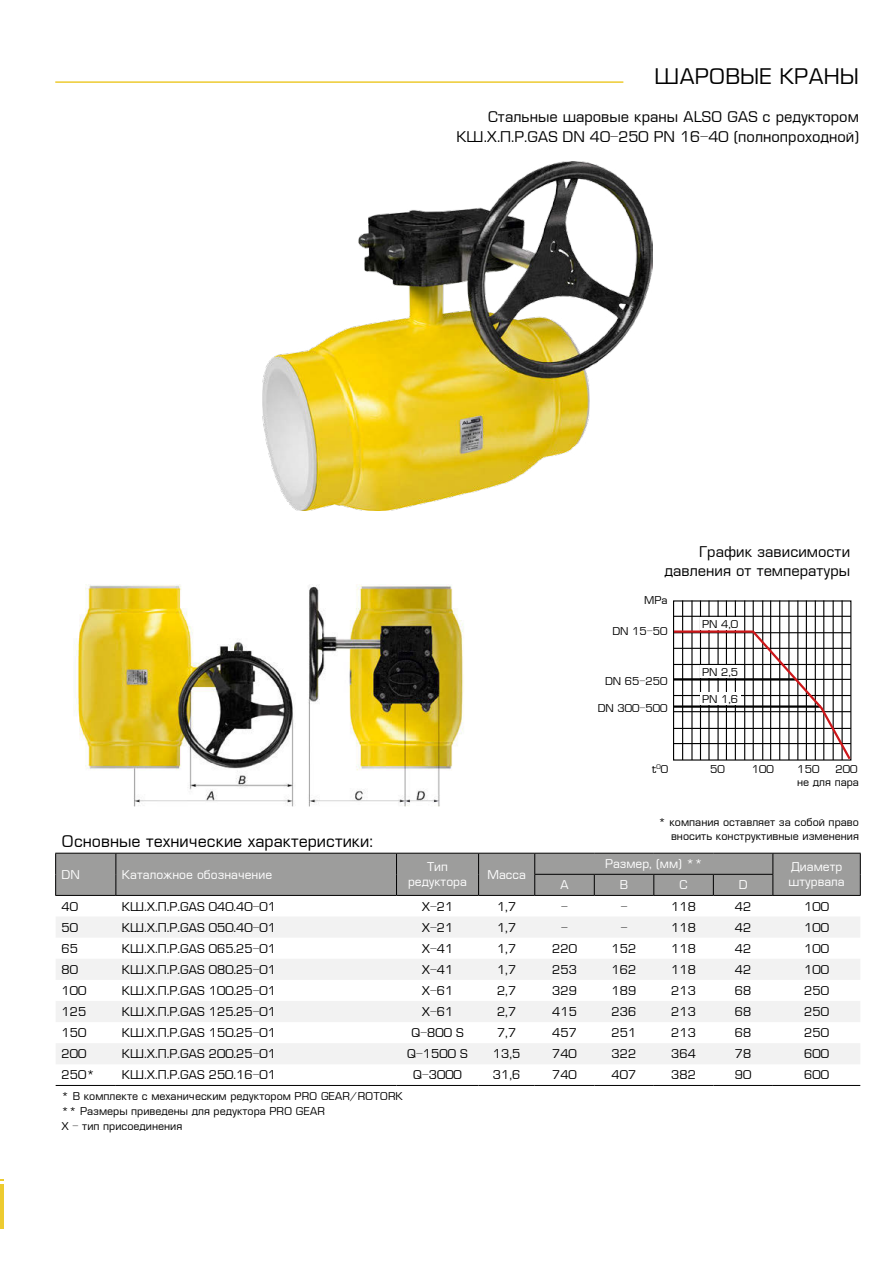
<style>
.page{position:relative;width:893px;height:1263px;background:#fff}
.page>*{position:absolute;margin:0;border:0;box-sizing:border-box;transform-origin:0 0}
.t1{font:24px "Iris Normal";color:#000}
.t2{font:18px "Iris Normal";color:#000}
.t3{font:16.5px/19.8px "Iris Normal";color:#000;text-align:right}
.t4{font:13.5px "Iris Normal";color:#000}
.t5{font:13.5px/15px "Iris Normal";color:#fff;text-align:center}
.t6{font:12px/15px "Iris Normal";color:#000;text-align:right}
</style>
<div class="page">
<hr style="left:0;top:1179px;width:893px;height:2px;background:#edcb30">
<hr style="left:55px;top:81px;width:568px;height:2px;background:#edcb30">
<svg style="left:56px;top:917px;width:804px;height:147px;fill:#f2f2f2"></svg>
<svg style="left:55px;top:853px;width:806px;height:42px;background:#979796"></svg>
<hr style="left:55px;top:895px;width:61px;height:1px;background:#000">
<hr style="left:116px;top:895px;width:280px;height:1px;background:#000">
<hr style="left:396px;top:895px;width:83px;height:1px;background:#000">
<hr style="left:479px;top:895px;width:56px;height:1px;background:#000">
<hr style="left:535px;top:895px;width:59px;height:1px;background:#000">
<hr style="left:594px;top:895px;width:60px;height:1px;background:#000">
<hr style="left:654px;top:895px;width:59px;height:1px;background:#000">
<hr style="left:713px;top:895px;width:60px;height:1px;background:#000">
<hr style="left:773px;top:895px;width:88px;height:1px;background:#000">
<hr style="left:56px;top:1085px;width:60px;height:1px;background:#000">
<hr style="left:116px;top:1085px;width:280px;height:1px;background:#000">
<hr style="left:396px;top:1085px;width:83px;height:1px;background:#000">
<hr style="left:479px;top:1085px;width:56px;height:1px;background:#000">
<hr style="left:535px;top:1085px;width:59px;height:1px;background:#000">
<hr style="left:594px;top:1085px;width:60px;height:1px;background:#000">
<hr style="left:654px;top:1085px;width:59px;height:1px;background:#000">
<hr style="left:713px;top:1085px;width:60px;height:1px;background:#000">
<hr style="left:773px;top:1085px;width:87px;height:1px;background:#000">
<img style="left:75px;top:584px;width:389px;height:223px">
<img style="left:262px;top:162px;width:390px;height:348px">
<hr style="left:674px;top:616px;width:177px;height:1px;background:#000">
<hr style="left:682px;top:600px;width:1px;height:160px;background:#000">
<hr style="left:691px;top:600px;width:1px;height:160px;background:#000">
<hr style="left:700px;top:600px;width:1px;height:160px;background:#000">
<hr style="left:708px;top:600px;width:2px;height:160px;background:#000">
<hr style="left:717px;top:600px;width:2px;height:160px;background:#000">
<hr style="left:726px;top:600px;width:1px;height:160px;background:#000">
<hr style="left:735px;top:600px;width:1px;height:160px;background:#000">
<hr style="left:744px;top:600px;width:1px;height:160px;background:#000">
<hr style="left:753px;top:600px;width:1px;height:160px;background:#000">
<hr style="left:762px;top:600px;width:1px;height:160px;background:#000">
<hr style="left:770px;top:600px;width:1px;height:160px;background:#000">
<hr style="left:779px;top:600px;width:1px;height:160px;background:#000">
<hr style="left:788px;top:600px;width:1px;height:160px;background:#000">
<hr style="left:797px;top:600px;width:1px;height:160px;background:#000">
<hr style="left:806px;top:600px;width:1px;height:160px;background:#000">
<hr style="left:815px;top:600px;width:1px;height:160px;background:#000">
<hr style="left:823px;top:600px;width:1px;height:160px;background:#000">
<hr style="left:833px;top:600px;width:1px;height:160px;background:#000">
<hr style="left:841px;top:600px;width:2px;height:160px;background:#000">
<svg style="left:673px;top:629px;width:179px;height:132px"></svg>
<div style="left:700px;top:693px;width:40px;height:12px;background:#fff"></div>
<div style="left:700px;top:666px;width:40px;height:12px;background:#fff"></div>
<div style="left:700px;top:617px;width:40px;height:13px;background:#fff"></div>
<div style="left:5px;top:1158px;width:888px;height:105px;background:#fff"></div>
<h1 class="t1" style="left:655px;top:64px;width:206px">ШАРОВЫЕ КРАНЫ</h1>
<p class="t3" style="left:456px;top:107px;width:404px">Стальные шаровые краны ALSO GAS с редуктором<br>KШ.X.П.P.GAS DN 40-250 PN 16-40 (полнопроходной)</p>
<p class="t3" style="left:664px;top:542px;width:187px">График зависимости давления от температуры</p>
<p class="t6" style="left:644px;top:593px;width:25px">MPa</p>
<p class="t6" style="left:612px;top:624px;width:57px">DN 15-50</p>
<p class="t6" style="left:605px;top:674px;width:64px">DN 65-250</p>
<p class="t6" style="left:598px;top:701px;width:71px">DN 300-500</p>
<p class="t6" style="left:702px;top:617px;width:38px">PN 4,0</p>
<p class="t6" style="left:702px;top:665px;width:38px">PN 2,5</p>
<p class="t6" style="left:702px;top:692px;width:38px">PN 1,6</p>
<h2 class="t2" style="left:62px;top:832px;width:313px">Основные технические характеристики:</h2>
<p class="t5" style="left:62px;top:867px;width:20px">DN</p>
<p class="t5" style="left:122px;top:867px;width:152px">Каталожное обозначение</p>
<p class="t5" style="left:408px;top:860px;width:60px">Тип редуктора</p>
<p class="t5" style="left:487px;top:867px;width:40px">Масса</p>
<p class="t6" style="left:652px;top:762px;width:17px">t<sup>0</sup>0</p>
<p class="t6" style="left:710px;top:762px;width:16px">50</p>
<p class="t6" style="left:752px;top:762px;width:24px">100</p>
<p class="t6" style="left:797px;top:762px;width:24px">150</p>
<p class="t6" style="left:797px;top:762px;width:63px;line-height:13.6px">200<br>не для пара</p>
<p class="t6" style="left:658px;top:815px;width:202px;line-height:14.4px">* компания оставляет за собой право вносить конструктивные изменения</p>
<p class="t5" style="left:605px;top:857px;width:99px">Размер, (мм) **</p>
<p class="t5" style="left:791px;top:860px;width:53px">Диаметр</p>
<p class="t5" style="left:560px;top:878px;width:10px">A</p>
<p class="t5" style="left:620px;top:878px;width:10px">B</p>
<p class="t5" style="left:680px;top:878px;width:9px">C</p>
<p class="t5" style="left:739px;top:878px;width:10px">D</p>
<p class="t5" style="left:788px;top:875px;width:58px">штурвала</p>
<p class="t4" style="left:62px;top:899px;width:18px">40</p>
<p class="t4" style="left:122px;top:899px;width:156px">KШ.X.П.P.GAS 040.40-01</p>
<p class="t4" style="left:422px;top:899px;width:33px">X-21</p>
<p class="t4" style="left:497px;top:899px;width:21px">1,7</p>
<p class="t4" style="left:561px;top:899px;width:8px">-</p>
<p class="t4" style="left:621px;top:899px;width:8px">-</p>
<p class="t4" style="left:671px;top:899px;width:26px">118</p>
<p class="t4" style="left:735px;top:899px;width:18px">42</p>
<p class="t4" style="left:804px;top:899px;width:26px">100</p>
<p class="t4" style="left:62px;top:920px;width:18px">50</p>
<p class="t4" style="left:122px;top:920px;width:156px">KШ.X.П.P.GAS 050.40-01</p>
<p class="t4" style="left:422px;top:920px;width:33px">X-21</p>
<p class="t4" style="left:497px;top:920px;width:21px">1,7</p>
<p class="t4" style="left:561px;top:920px;width:8px">-</p>
<p class="t4" style="left:621px;top:920px;width:8px">-</p>
<p class="t4" style="left:671px;top:920px;width:26px">118</p>
<p class="t4" style="left:735px;top:920px;width:18px">42</p>
<p class="t4" style="left:804px;top:920px;width:26px">100</p>
<p class="t4" style="left:62px;top:942px;width:18px">65</p>
<p class="t4" style="left:122px;top:942px;width:156px">KШ.X.П.P.GAS 065.25-01</p>
<p class="t4" style="left:422px;top:942px;width:33px">X-41</p>
<p class="t4" style="left:497px;top:942px;width:21px">1,7</p>
<p class="t4" style="left:552px;top:942px;width:26px">220</p>
<p class="t4" style="left:612px;top:942px;width:26px">152</p>
<p class="t4" style="left:671px;top:942px;width:26px">118</p>
<p class="t4" style="left:735px;top:942px;width:18px">42</p>
<p class="t4" style="left:804px;top:942px;width:26px">100</p>
<p class="t4" style="left:62px;top:963px;width:18px">80</p>
<p class="t4" style="left:122px;top:963px;width:156px">KШ.X.П.P.GAS 080.25-01</p>
<p class="t4" style="left:422px;top:963px;width:33px">X-41</p>
<p class="t4" style="left:497px;top:963px;width:21px">1,7</p>
<p class="t4" style="left:552px;top:963px;width:26px">253</p>
<p class="t4" style="left:612px;top:963px;width:26px">162</p>
<p class="t4" style="left:671px;top:963px;width:26px">118</p>
<p class="t4" style="left:735px;top:963px;width:18px">42</p>
<p class="t4" style="left:804px;top:963px;width:26px">100</p>
<p class="t4" style="left:62px;top:984px;width:26px">100</p>
<p class="t4" style="left:122px;top:984px;width:156px">KШ.X.П.P.GAS 100.25-01</p>
<p class="t4" style="left:422px;top:984px;width:33px">X-61</p>
<p class="t4" style="left:497px;top:984px;width:21px">2,7</p>
<p class="t4" style="left:552px;top:984px;width:26px">329</p>
<p class="t4" style="left:612px;top:984px;width:26px">189</p>
<p class="t4" style="left:671px;top:984px;width:26px">213</p>
<p class="t4" style="left:735px;top:984px;width:18px">68</p>
<p class="t4" style="left:804px;top:984px;width:26px">250</p>
<p class="t4" style="left:62px;top:1005px;width:26px">125</p>
<p class="t4" style="left:122px;top:1005px;width:156px">KШ.X.П.P.GAS 125.25-01</p>
<p class="t4" style="left:422px;top:1005px;width:33px">X-61</p>
<p class="t4" style="left:497px;top:1005px;width:21px">2,7</p>
<p class="t4" style="left:552px;top:1005px;width:26px">415</p>
<p class="t4" style="left:612px;top:1005px;width:26px">236</p>
<p class="t4" style="left:671px;top:1005px;width:26px">213</p>
<p class="t4" style="left:735px;top:1005px;width:18px">68</p>
<p class="t4" style="left:804px;top:1005px;width:26px">250</p>
<p class="t4" style="left:62px;top:1026px;width:26px">150</p>
<p class="t4" style="left:122px;top:1026px;width:156px">KШ.X.П.P.GAS 150.25-01</p>
<p class="t4" style="left:411px;top:1026px;width:54px">Q-800 S</p>
<p class="t4" style="left:497px;top:1026px;width:21px">7,7</p>
<p class="t4" style="left:552px;top:1026px;width:26px">457</p>
<p class="t4" style="left:612px;top:1026px;width:26px">251</p>
<p class="t4" style="left:671px;top:1026px;width:26px">213</p>
<p class="t4" style="left:735px;top:1026px;width:18px">68</p>
<p class="t4" style="left:804px;top:1026px;width:26px">250</p>
<p class="t4" style="left:62px;top:1047px;width:26px">200</p>
<p class="t4" style="left:122px;top:1047px;width:156px">KШ.X.П.P.GAS 200.25-01</p>
<p class="t4" style="left:407px;top:1047px;width:62px">Q-1500 S</p>
<p class="t4" style="left:493px;top:1047px;width:29px">13,5</p>
<p class="t4" style="left:552px;top:1047px;width:26px">740</p>
<p class="t4" style="left:612px;top:1047px;width:26px">322</p>
<p class="t4" style="left:671px;top:1047px;width:26px">364</p>
<p class="t4" style="left:735px;top:1047px;width:18px">78</p>
<p class="t4" style="left:804px;top:1047px;width:26px">600</p>
<p class="t4" style="left:62px;top:1068px;width:35px">250*</p>
<p class="t4" style="left:122px;top:1068px;width:156px">KШ.X.П.P.GAS 250.16-01</p>
<p class="t4" style="left:413px;top:1068px;width:50px">Q-3000</p>
<p class="t4" style="left:493px;top:1068px;width:29px">31,6</p>
<p class="t4" style="left:552px;top:1068px;width:26px">740</p>
<p class="t4" style="left:612px;top:1068px;width:26px">407</p>
<p class="t4" style="left:671px;top:1068px;width:26px">382</p>
<p class="t4" style="left:735px;top:1068px;width:18px">90</p>
<p class="t4" style="left:804px;top:1068px;width:26px">600</p>
<p class="t6" style="left:62px;top:1088px;width:343px;text-align:left">* B комплекте с механическим редуктором PRO GEAR/ROTORK ** Размеры приведены для редуктора PRO GEAR<br>X - тип присоединения</p>
</div>
